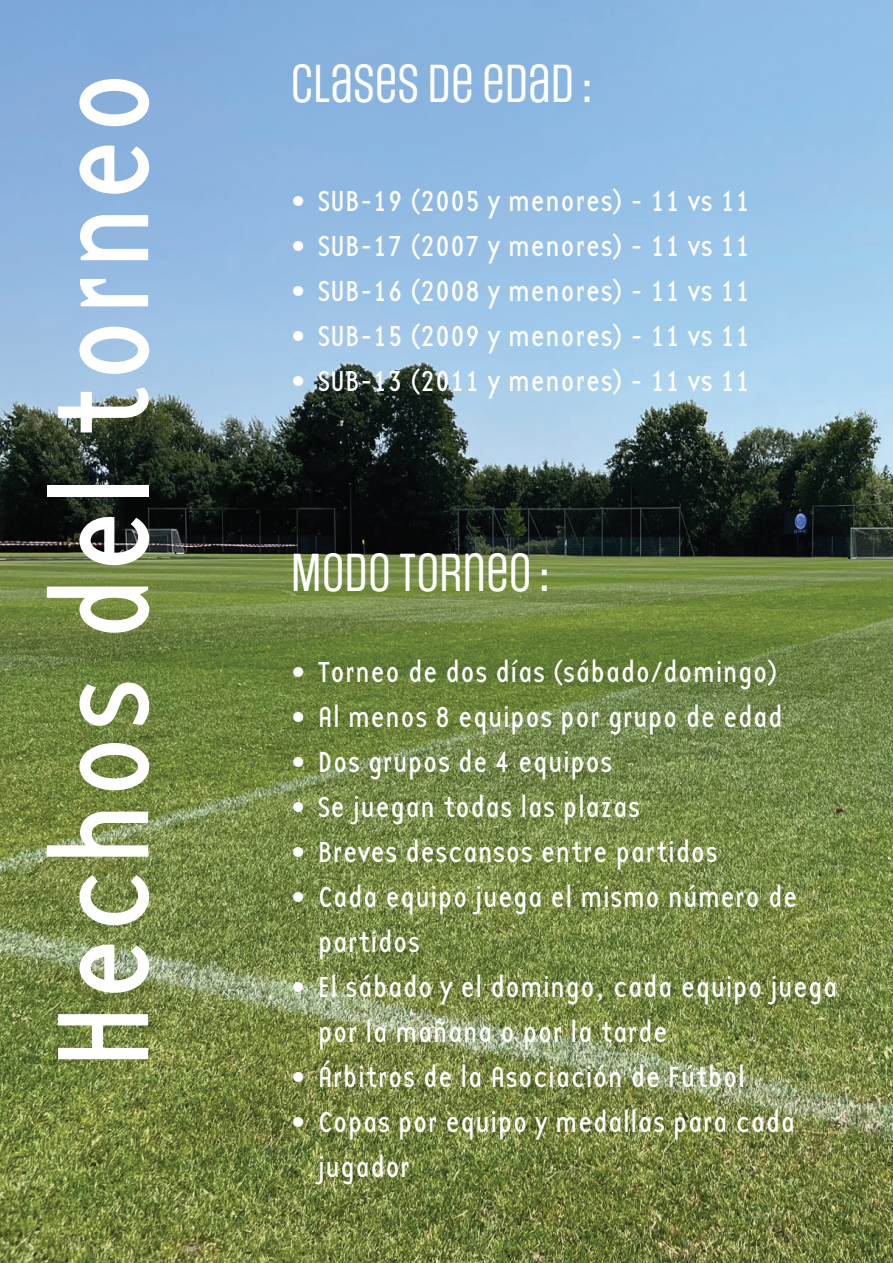
<style>
.page{position:relative;width:893px;height:1263px;background:#fff}
.page>*{position:absolute;margin:0;border:0;box-sizing:border-box;transform-origin:0 0}
.t1{font:135px "Base 12 Sans OT";color:#fff}
.t2{font:45px "Social Gothic";color:#fff}
.t3{font:30px/45px "Base 12 Sans OT";color:#fff}
</style>
<div class="page">
<img style="left:0;top:0;width:893px;height:1263px">
<h1 class="t1" style="left:22px;top:1070px;width:1003px;rotate:-90deg">Hechos del torneo</h1>
<h2 class="t2" style="left:291px;top:53px;width:303px">CLASES DE EDAD :</h2>
<p class="t3" style="left:291px;top:179px;width:461px">• SUB-19 (2005 y menores) - 11 vs 11</p>
<p class="t3" style="left:291px;top:224px;width:461px">• SUB-17 (2007 y menores) - 11 vs 11</p>
<p class="t3" style="left:291px;top:269px;width:461px">• SUB-16 (2008 y menores) - 11 vs 11</p>
<p class="t3" style="left:291px;top:314px;width:461px">• SUB-15 (2009 y menores) - 11 vs 11</p>
<p class="t3" style="left:291px;top:359px;width:461px">• SUB-13 (2011 y menores) - 11 vs 11</p>
<h2 class="t2" style="left:291px;top:542px;width:260px">MODO TORNEO :</h2>
<p class="t3" style="left:291px;top:649px;width:489px">• Torneo de dos días (sábado/domingo)</p>
<p class="t3" style="left:291px;top:694px;width:494px">• Al menos 8 equipos por grupo de edad</p>
<p class="t3" style="left:291px;top:739px;width:324px">• Dos grupos de 4 equipos</p>
<p class="t3" style="left:291px;top:784px;width:351px">• Se juegan todas las plazas</p>
<p class="t3" style="left:291px;top:829px;width:429px">• Breves descansos entre partidos</p>
<p class="t3" style="left:318px;top:874px;width:482px;text-indent:-27px">• Cada equipo juega el mismo número de partidos</p>
<p class="t3" style="left:318px;top:964px;width:522px;text-indent:-27px">• El sábado y el domingo, cada equipo juega por la mañana o por la tarde</p>
<p class="t3" style="left:291px;top:1054px;width:456px">• Árbitros de la Asociación de Fútbol</p>
<p class="t3" style="left:318px;top:1099px;width:479px;text-indent:-27px">• Copas por equipo y medallas para cada jugador</p>
</div>
